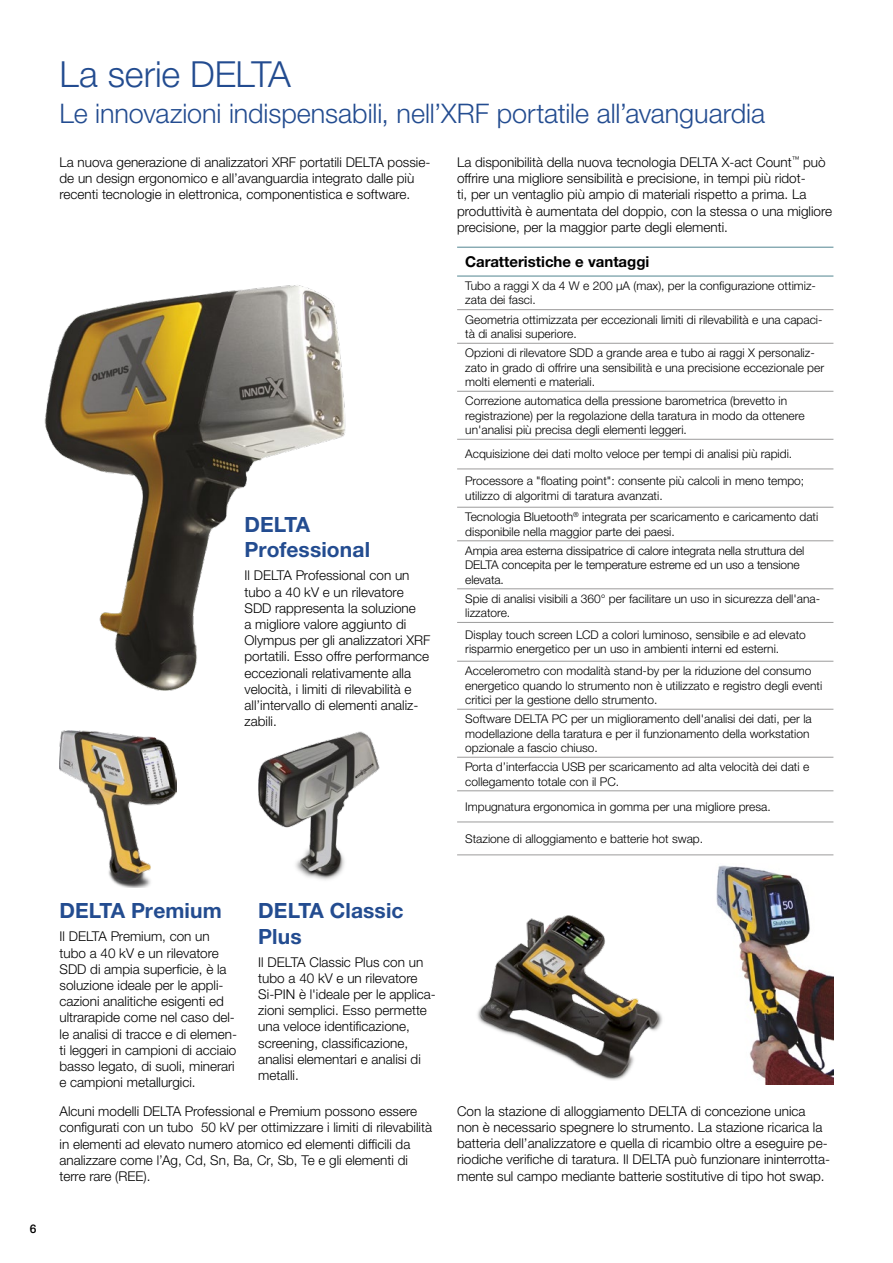
<style>
.page{position:relative;width:893px;height:1263px;background:#fff}
.page>*{position:absolute;margin:0;border:0;box-sizing:border-box;transform-origin:0 0}
.Title_1{font:300 36px "Helvetica Neue LTW1 G";letter-spacing:-.005em;color:#234c90}
.Title_1-2{font:300 27px "Helvetica Neue LTW1 G";letter-spacing:-.005em;color:#234c90}
.Title_2{font:700 21px/25.2px "Helvetica Neue LTW1 G";letter-spacing:.005em;color:#234c90}
.Table_title{font:700 15px "Helvetica Neue LTW1 G";color:#000}
.Text{font:300 13.5px/16.2px "Helvetica Neue LTW1 G";color:#000}
.Table_cell_text{font:300 12px/14.4px "Helvetica Neue LTW1 G";color:#000}
.t1{font:500 12px "Helvetica Neue LTW1 G";color:#000}
</style>
<div class="page">
<img style="left:258px;top:731px;width:121px;height:149px">
<img style="left:477px;top:915px;width:186px;height:165px">
<img style="left:716px;top:865px;width:117px;height:220px">
<img style="left:44px;top:285px;width:302px;height:405px">
<img style="left:60px;top:731px;width:116px;height:156px">
<hr style="left:457px;top:275px;width:376px;height:2px;background:#65939d">
<hr style="left:457px;top:309px;width:376px;height:1px;background:#9c9b9b">
<hr style="left:457px;top:343px;width:376px;height:1px;background:#9c9b9b">
<hr style="left:457px;top:391px;width:376px;height:1px;background:#9c9b9b">
<hr style="left:457px;top:439px;width:376px;height:1px;background:#9c9b9b">
<hr style="left:457px;top:469px;width:376px;height:1px;background:#9c9b9b">
<hr style="left:457px;top:507px;width:376px;height:1px;background:#9c9b9b">
<hr style="left:457px;top:540px;width:376px;height:1px;background:#9c9b9b">
<hr style="left:457px;top:588px;width:376px;height:1px;background:#9c9b9b">
<hr style="left:457px;top:622px;width:376px;height:1px;background:#9c9b9b">
<hr style="left:457px;top:661px;width:376px;height:1px;background:#9c9b9b">
<hr style="left:457px;top:709px;width:376px;height:1px;background:#9c9b9b">
<hr style="left:457px;top:757px;width:376px;height:1px;background:#9c9b9b">
<hr style="left:457px;top:821px;width:376px;height:1px;background:#9c9b9b">
<hr style="left:457px;top:854px;width:376px;height:1px;background:#9c9b9b">
<hr style="left:457px;top:247px;width:376px;height:1px;background:#65939d">
<hr style="left:457px;top:790px;width:376px;height:1px;background:#9c9b9b">
<p class="t1" style="left:30px;top:1222px;width:8px">6</p>
<p class="Title_1" style="left:60px;top:52px;width:233px">La serie DELTA</p>
<p class="Title_1-2" style="left:60px;top:97px;width:707px">Le innovazioni indispensabili, nell’XRF portatile all’avanguardia</p>
<p class="Text" style="left:60px;top:154px;width:372px">La nuova generazione di analizzatori XRF portatili DELTA possie&shy;de un design ergonomico e all’avanguardia integrato dalle più recenti tecnologie in elettronica, componentistica e software.</p>
<p class="Text" style="left:457px;top:154px;width:377px">La disponibilità della nuova tecnologia DELTA X-act Count<sup>™</sup> può offrire una migliore sensibilità e precisione, in tempi più ridot-<br>ti, per un ventaglio più ampio di materiali rispetto a prima. La produttività è aumentata del doppio, con la stessa o una migliore precisione, per la maggior parte degli elementi.</p>
<p class="Title_2" style="left:244px;top:512px;width:127px">DELTA<br>Professional</p>
<p class="Text" style="left:244px;top:567px;width:187px">Il DELTA Professional con un tubo a 40 kV e un rilevatore<br>SDD rappresenta la soluzione<br>a migliore valore aggiunto di<br>Olympus per gli analizzatori XRF portatili. Esso offre performance eccezionali relativamente alla velocità, i limiti di rilevabilità e all’intervallo di elementi analiz&shy;zabili.</p>
<p class="Table_title" style="left:465px;top:252px;width:186px">Caratteristiche e vantaggi</p>
<p class="Table_cell_text" style="left:465px;top:278px;width:352px">Tubo a raggi X da 4 W e 200 μA (max), per la configurazione ottimiz&shy;zata dei fasci.</p>
<p class="Table_cell_text" style="left:465px;top:312px;width:359px">Geometria ottimizzata per eccezionali limiti di rilevabilità e una capaci&shy;tà di analisi superiore.</p>
<p class="Table_cell_text" style="left:465px;top:346px;width:360px">Opzioni di rilevatore SDD a grande area e tubo ai raggi X personaliz&shy;zato in grado di offrire una sensibilità e una precisione eccezionale per molti elementi e materiali.</p>
<p class="Table_cell_text" style="left:465px;top:394px;width:341px">Correzione automatica della pressione barometrica (brevetto in registrazione) per la regolazione della taratura in modo da ottenere un'analisi più precisa degli elementi leggeri.</p>
<p class="Table_cell_text" style="left:465px;top:447px;width:328px">Acquisizione dei dati molto veloce per tempi di analisi più rapidi.</p>
<p class="Table_cell_text" style="left:465px;top:474px;width:340px">Processore a "floating point": consente più calcoli in meno tempo; utilizzo di algoritmi di taratura avanzati.</p>
<p class="Table_cell_text" style="left:465px;top:510px;width:355px">Tecnologia Bluetooth<sup>®</sup> integrata per scaricamento e caricamento dati disponibile nella maggior parte dei paesi.</p>
<p class="Table_cell_text" style="left:465px;top:543px;width:341px">Ampia area esterna dissipatrice di calore integrata nella struttura del<br>DELTA concepita per le temperature estreme ed un uso a tensione elevata.</p>
<p class="Table_cell_text" style="left:465px;top:591px;width:356px">Spie di analisi visibili a 360° per facilitare un uso in sicurezza dell'ana&shy;lizzatore.</p>
<p class="Table_cell_text" style="left:465px;top:627px;width:342px">Display touch screen LCD a colori luminoso, sensibile e ad elevato risparmio energetico per un uso in ambienti interni ed esterni.</p>
<p class="Table_cell_text" style="left:465px;top:663px;width:359px">Accelerometro con modalità stand-by per la riduzione del consumo energetico quando lo strumento non è utilizzato e registro degli eventi critici per la gestione dello strumento.</p>
<p class="Table_cell_text" style="left:465px;top:711px;width:348px">Software DELTA PC per un miglioramento dell'analisi dei dati, per la modellazione della taratura e per il funzionamento della workstation opzionale a fascio chiuso.</p>
<p class="Table_cell_text" style="left:465px;top:759px;width:346px">Porta d’interfaccia USB per scaricamento ad alta velocità dei dati e collegamento totale con il PC.</p>
<p class="Table_cell_text" style="left:465px;top:799px;width:307px">Impugnatura ergonomica in gomma per una migliore presa.</p>
<p class="Table_cell_text" style="left:465px;top:831px;width:239px">Stazione di alloggiamento e batterie hot swap.</p>
<p class="Title_2" style="left:258px;top:898px;width:147px">DELTA Classic<br>Plus</p>
<p class="Text" style="left:258px;top:954px;width:179px">Il DELTA Classic Plus con un tubo a 40 kV e un rilevatore<br>Si-PIN è l'ideale per le applica&shy;zioni semplici. Esso permette una veloce identificazione, screening, classificazione, analisi elementari e analisi di metalli.</p>
<p class="Text" style="left:60px;top:1103px;width:374px">Alcuni modelli DELTA Professional e Premium possono essere configurati con un tubo 50 kV per ottimizzare i limiti di rilevabilità in elementi ad elevato numero atomico ed elementi difficili da analizzare come l’Ag, Cd, Sn, Ba, Cr, Sb, Te e gli elementi di terre rare (REE).</p>
<p class="Title_2" style="left:60px;top:898px;width:164px">DELTA Premium</p>
<p class="Text" style="left:60px;top:928px;width:179px">Il DELTA Premium, con un tubo a 40 kV e un rilevatore<br>SDD di ampia superficie, è la soluzione ideale per le appli&shy;cazioni analitiche esigenti ed ultrarapide come nel caso del&shy;le analisi di tracce e di elemen&shy;ti leggeri in campioni di acciaio basso legato, di suoli, minerari e campioni metallurgici.</p>
<p class="Text" style="left:457px;top:1103px;width:375px">Con la stazione di alloggiamento DELTA di concezione unica non è necessario spegnere lo strumento. La stazione ricarica la batteria dell’analizzatore e quella di ricambio oltre a eseguire pe&shy;riodiche verifiche di taratura. Il DELTA può funzionare ininterrotta&shy;mente sul campo mediante batterie sostitutive di tipo hot swap.</p>
</div>
